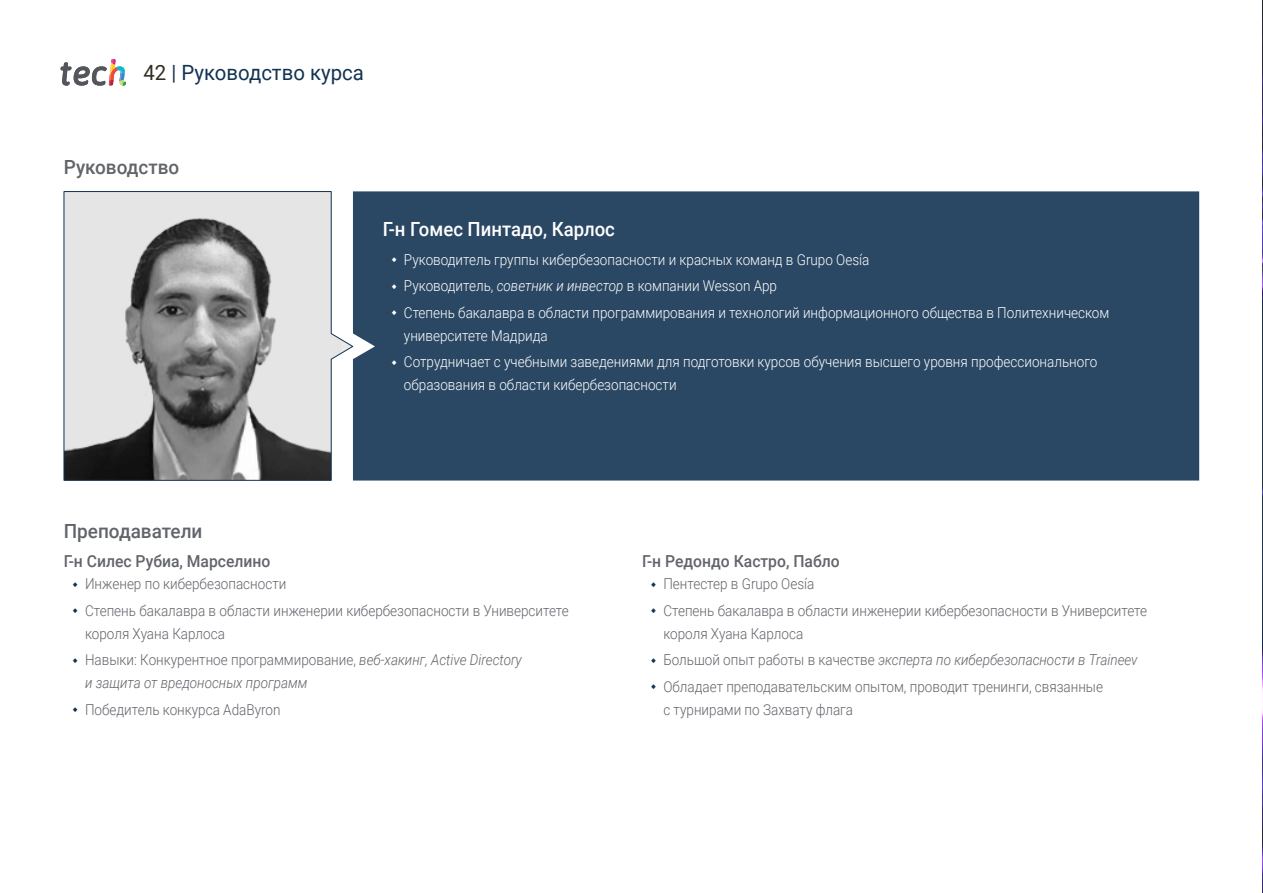
<style>
.page{position:relative;width:1263px;height:893px;background:#fff}
.page>*{position:absolute;margin:0;border:0;box-sizing:border-box;transform-origin:0 0}
.t1{font:21px "Roboto";color:#123352}
.t2{font:500 19.5px "Roboto";color:#61646a}
.t3{font:500 19.5px "Roboto";color:#fff;scale:.95 1}
.t4{font:500 16.5px "Roboto";color:#61646a;scale:.95 1}
.t5{font:300 15px/26.7px "Roboto";color:#61646a;scale:.9 1}
.t6{font:300 15px/26.7px "Roboto";color:#fff;scale:.9 1}
.t7{font:italic 300 15px "Roboto";color:#61646a;scale:.9 1}
.s1{color:#312e20}
.s2{font-style:italic}
</style>
<div class="page">
<div style="left:353px;top:191px;width:846px;height:290px;background:#2a4763"></div>
<svg style="left:64px;top:191px;width:289px;height:290px;background:#b0b1b1"></svg>
<img style="left:1262px;top:0;width:1px;height:893px">
<svg style="left:61px;top:59px;width:65px;height:27px"></svg>
<svg style="left:392px;top:257px;width:5px;height:5px"></svg>
<svg style="left:392px;top:284px;width:5px;height:5px"></svg>
<svg style="left:392px;top:310px;width:5px;height:5px"></svg>
<svg style="left:392px;top:360px;width:5px;height:5px"></svg>
<h1 class="t1" style="left:144px;top:57px;width:222px"><span class="s1">42</span> | Руководство курса</h1>
<h2 class="t2" style="left:64px;top:154px;width:117px">Руководство</h2>
<h2 class="t2" style="left:64px;top:517px;width:140px">Преподаватели</h2>
<h2 class="t3" style="left:383px;top:215px;width:246px">Г-н Гомес Пинтадо, Карлос</h2>
<p class="t6" style="left:404px;top:245px;width:785px">Руководитель группы кибербезопасности и красных команд в Grupo Oesía<br>Руководитель, <span class="s2">советник и инвестор</span> в компании Wesson App<br>Степень бакалавра в области программирования и технологий информационного общества в Политехническом</p>
<p class="t6" style="left:404px;top:321px;width:772px">университете Мадрида<br>Сотрудничает с учебными заведениями для подготовки курсов обучения высшего уровня профессионального</p>
<p class="t6" style="left:404px;top:371px;width:304px">образования в области кибербезопасности</p>
<p class="t4" style="left:64px;top:550px;width:219px">Г-н Силес Рубиа, Марселино</p>
<p class="t5" style="left:85px;top:570px;width:539px">Инженер по кибербезопасности<br>Степень бакалавра в области инженерии кибербезопасности в Университете</p>
<p class="t5" style="left:85px;top:619px;width:487px">короля Хуана Карлоса<br>Навыки: Конкурентное программирование, <span class="s2">веб-хакинг, Active Directory</span></p>
<p class="t7" style="left:85px;top:672px;width:249px">и защита от вредоносных программ</p>
<p class="t5" style="left:85px;top:695px;width:219px">Победитель конкурса AdaByron</p>
<p class="t4" style="left:642px;top:550px;width:209px">Г-н Редондо Кастро, Пабло</p>
<p class="t5" style="left:663px;top:570px;width:539px">Пентестер в Grupo Oesía<br>Степень бакалавра в области инженерии кибербезопасности в Университете</p>
<p class="t5" style="left:663px;top:619px;width:528px">короля Хуана Карлоса<br>Большой опыт работы в качестве <span class="s2">эксперта по кибербезопасности в Traineev<br></span>Обладает преподавательским опытом, проводит тренинги, связанные</p>
<p class="t5" style="left:663px;top:695px;width:212px">с турнирами по Захвату флага</p>
</div>
